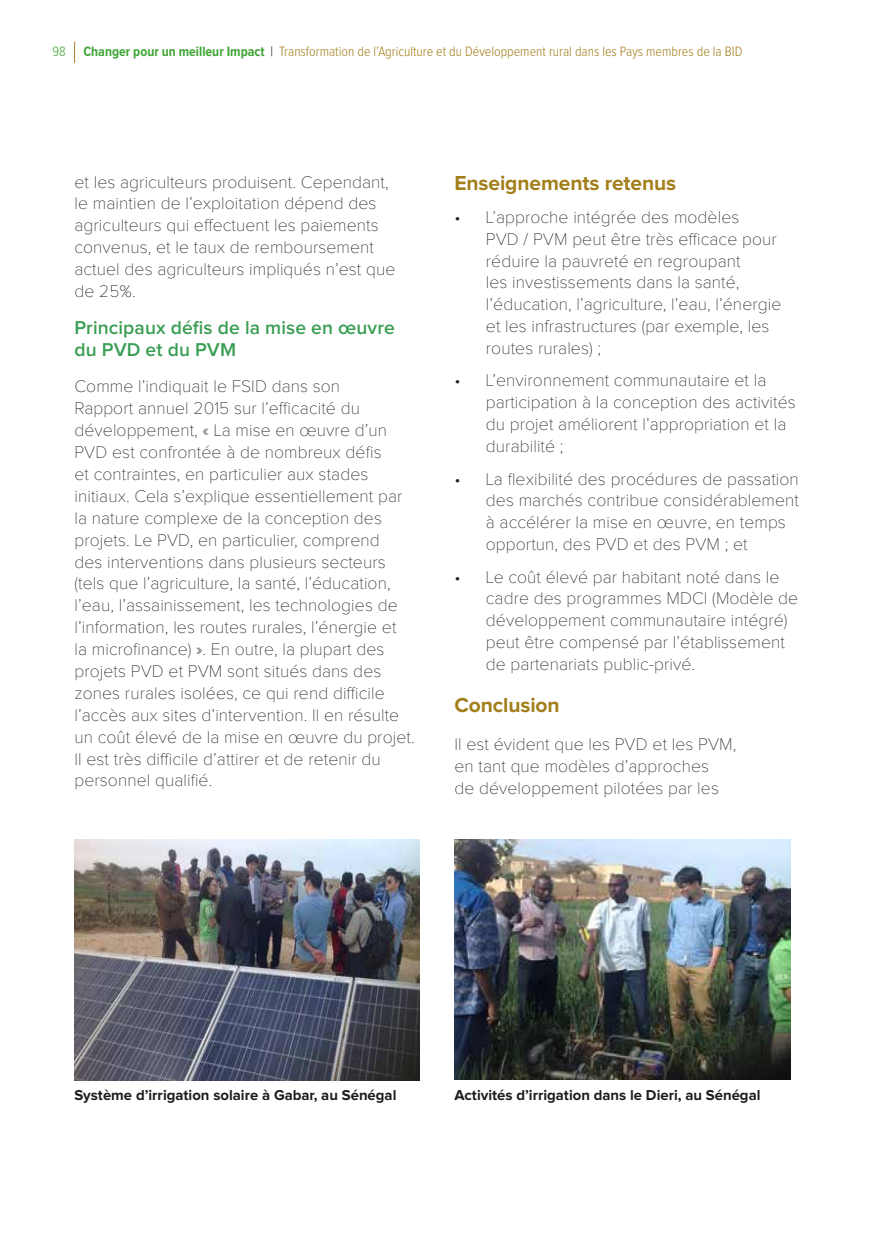
<style>
.page{position:relative;width:874px;height:1241px;background:#fff}
.page>*{position:absolute;margin:0;border:0;box-sizing:border-box;transform-origin:0 0}
.t1{font:700 21px "Proxima Nova";letter-spacing:-.005em;color:#a37f1c}
.t2{font:600 19.25px/21.9px "Proxima Nova";letter-spacing:.005em;color:#3a9e54}
.t3{font:100 17.5px/21.9px "Proxima Nova";letter-spacing:.005em;color:#1d1d1b}
.t4{font:700 14.88px "Proxima Nova";color:#1d1d1b}
.t5{font:300 14px "Proxima Nova Cond";color:#a37f1c}
.t6{font:300 14px "Proxima Nova Cond";color:#3fa535}
.s1{font-weight:700;color:#3fa535}
.s2{color:#1d1d1b}
</style>
<div class="page">
<svg style="left:74px;top:42px;width:1px;height:21px"></svg>
<img style="left:74px;top:839px;width:345px;height:241px">
<img style="left:454px;top:839px;width:336px;height:239px">
<p class="t6" style="left:52px;top:45px;width:15px">98</p>
<p class="t5" style="left:83px;top:45px;width:660px"><span class="s1">Changer pour un meilleur Impact</span> <span class="s2">|</span> Transformation de l’Agriculture et du Développement rural dans les Pays membres de la BID</p>
<p class="t3" style="left:74px;top:171px;width:322px">et les agriculteurs produisent. Cependant, le maintien de l’exploitation dépend des agriculteurs qui effectuent les paiements convenus, et le taux de remboursement actuel des agriculteurs impliqués n’est que de 25%.</p>
<p class="t2" style="left:74px;top:317px;width:322px">Principaux défis de la mise en œuvre du PVD et du PVM</p>
<p class="t3" style="left:74px;top:376px;width:341px">Comme l’indiquait le FSID dans son<br>Rapport annuel 2015 sur l’efficacité du développement, « La mise en œuvre d’un PVD est confrontée à de nombreux défis<br>et contraintes, en particulier aux stades initiaux. Cela s’explique essentiellement par la nature complexe de la conception des projets. Le PVD, en particulier, comprend<br>des interventions dans plusieurs secteurs (tels que l’agriculture, la santé, l’éducation, l’eau, l’assainissement, les technologies de l’information, les routes rurales, l’énergie et<br>la microfinance) ». En outre, la plupart des projets PVD et PVM sont situés dans des zones rurales isolées, ce qui rend difficile l’accès aux sites d’intervention. Il en résulte un coût élevé de la mise en œuvre du projet.<br>Il est très difficile d’attirer et de retenir du personnel qualifié.</p>
<p class="t1" style="left:454px;top:174px;width:223px">Enseignements retenus</p>
<p class="t3" style="left:485px;top:207px;width:297px;text-indent:-32px">• L’approche intégrée des modèles<br>PVD / PVM peut être très efficace pour réduire la pauvreté en regroupant<br>les investissements dans la santé, l’éducation, l’agriculture, l’eau, l’énergie et les infrastructures (par exemple, les routes rurales) ;</p>
<p class="t3" style="left:485px;top:370px;width:311px;text-indent:-32px">• L’environnement communautaire et la participation à la conception des activités du projet améliorent l’appropriation et la durabilité ;</p>
<p class="t3" style="left:485px;top:468px;width:314px;text-indent:-32px">• La flexibilité des procédures de passation des marchés contribue considérablement à accélérer la mise en œuvre, en temps opportun, des PVD et des PVM ; et</p>
<p class="t3" style="left:485px;top:566px;width:313px;text-indent:-32px">• Le coût élevé par habitant noté dans le cadre des programmes MDCI (Modèle de développement communautaire intégré) peut être compensé par l’établissement de partenariats public-privé.</p>
<p class="t1" style="left:454px;top:695px;width:107px">Conclusion</p>
<p class="t3" style="left:454px;top:733px;width:283px">Il est évident que les PVD et les PVM, en tant que modèles d’approches<br>de développement pilotées par les</p>
<p class="t4" style="left:74px;top:1088px;width:323px">Système d’irrigation solaire à Gabar, au Sénégal</p>
<p class="t4" style="left:454px;top:1088px;width:307px">Activités d’irrigation dans le Dieri, au Sénégal</p>
</div>
